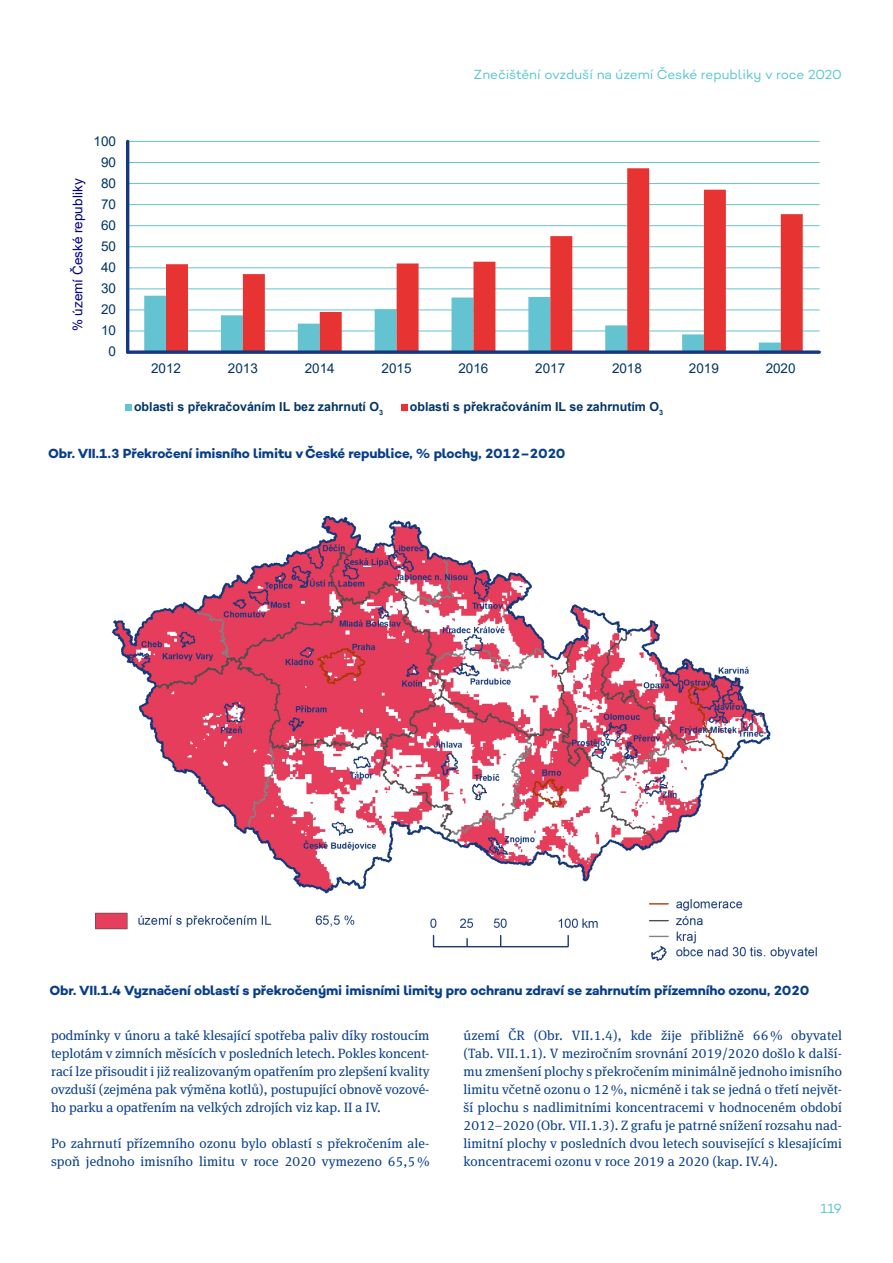
<style>
.page{position:relative;width:893px;height:1263px;background:#fff}
.page>*{position:absolute;margin:0;border:0;box-sizing:border-box;transform-origin:0 0}
._00_Text_1{font:13.5px/18px "Meta Serif Pro";letter-spacing:.01em;color:#083e89;text-align:justify}
._04_Popisek{font:700 13.5px "Campton";letter-spacing:-.01em;color:#083e89}
.t1{font:13.5px "Arial";letter-spacing:.005em;color:#036}
.t2{font:13.5px "Campton";letter-spacing:-.01em;color:#54c5cf}
.t3{font:13.5px "Arial";letter-spacing:.005em;color:#000080}
.t4{font:700 12.45px "Arial";color:#036}
</style>
<div class="page">
<img style="left:95px;top:516px;width:722px;height:445px">
<hr style="left:128px;top:331px;width:691px;height:1px;background:#63c3d1">
<hr style="left:128px;top:310px;width:691px;height:1px;background:#63c3d1">
<hr style="left:128px;top:288px;width:691px;height:1px;background:#63c3d1">
<hr style="left:128px;top:267px;width:691px;height:1px;background:#63c3d1">
<hr style="left:128px;top:246px;width:691px;height:1px;background:#63c3d1">
<hr style="left:128px;top:225px;width:691px;height:1px;background:#63c3d1">
<hr style="left:128px;top:204px;width:691px;height:1px;background:#63c3d1">
<hr style="left:128px;top:183px;width:691px;height:1px;background:#63c3d1">
<hr style="left:128px;top:162px;width:691px;height:1px;background:#63c3d1">
<hr style="left:128px;top:141px;width:691px;height:1px;background:#63c3d1">
<svg style="left:144px;top:296px;width:22px;height:54px"></svg>
<svg style="left:166px;top:168px;width:637px;height:182px"></svg>
<hr style="left:126px;top:141px;width:3px;height:211px;background:#14387f">
<svg style="left:128px;top:350px;width:691px;height:4px;background:#314d8a"></svg>
<div style="left:125px;top:404px;width:7px;height:6px;background:#63c3d1"></div>
<svg style="left:401px;top:404px;width:6px;height:6px"></svg>
<p class="t3" style="left:68px;top:331px;width:154px;rotate:-90deg">% území České republiky</p>
<p class="t1" style="left:94px;top:132px;width:24px">100</p>
<p class="t1" style="left:101px;top:153px;width:17px">90</p>
<p class="t1" style="left:101px;top:174px;width:17px">80</p>
<p class="t1" style="left:101px;top:195px;width:17px">70</p>
<p class="t1" style="left:101px;top:216px;width:17px">60</p>
<p class="t1" style="left:101px;top:237px;width:17px">50</p>
<p class="t1" style="left:101px;top:258px;width:17px">40</p>
<p class="t1" style="left:101px;top:279px;width:17px">30</p>
<p class="t1" style="left:101px;top:300px;width:17px">20</p>
<p class="t1" style="left:101px;top:321px;width:17px">10</p>
<p class="t1" style="left:109px;top:342px;width:9px">0</p>
<p class="t2" style="left:474px;top:66px;width:370px">Znečištění ovzduší na území České republiky v roce 2020</p>
<p class="t1" style="left:151px;top:358px;width:31px">2012</p>
<p class="t1" style="left:228px;top:358px;width:31px">2013</p>
<p class="t1" style="left:305px;top:358px;width:31px">2014</p>
<p class="t1" style="left:382px;top:358px;width:31px">2015</p>
<p class="t1" style="left:458px;top:358px;width:31px">2016</p>
<p class="t1" style="left:535px;top:358px;width:31px">2017</p>
<p class="t1" style="left:612px;top:358px;width:31px">2018</p>
<p class="t1" style="left:689px;top:358px;width:31px">2019</p>
<p class="t1" style="left:766px;top:358px;width:31px">2020</p>
<p class="t4" style="left:134px;top:398px;width:251px">oblasti s překračováním IL bez zahrnutí O<sub>3</sub></p>
<p class="t4" style="left:410px;top:398px;width:255px">oblasti s překračováním IL se zahrnutím O<sub>3</sub></p>
<p class="_04_Popisek" style="left:48px;top:445px;width:519px">Obr. VII.1.3 Překročení imisního limitu vČeské republice, % plochy, 2012–2020</p>
<p class="_04_Popisek" style="left:50px;top:981px;width:761px">Obr. VII.1.4 Vyznačení oblastí s překročenými imisními limity pro ochranu zdraví se zahrnutím přízemního ozonu, 2020</p>
<p class="_00_Text_1" style="left:51px;top:1026px;width:380px">podmínky v únoru a také klesající spotřeba paliv díky rostoucím teplotám v zimních měsících v posledních letech. Pokles koncent&shy;rací lze přisoudit i již realizovaným opatřením pro zlepšení kvality ovzduší (zejména pak výměna kotlů), postupující obnově vozové&shy;ho parku a opatřením na velkých zdrojích viz kap. II a IV.</p>
<p class="_00_Text_1" style="left:51px;top:1134px;width:380px">Po zahrnutí přízemního ozonu bylo oblastí s překročením ale&shy;spoň jednoho imisního limitu v roce 2020 vymezeno 65,5%</p>
<p class="_00_Text_1" style="left:463px;top:1026px;width:380px">území ČR (Obr. VII.1.4), kde žije přibližně 66% obyvatel (Tab. VII.1.1). V meziročním srovnání 2019/2020 došlo k další&shy;mu zmenšení plochy s překročením minimálně jednoho imisního limitu včetně ozonu o 12%, nicméně i tak se jedná o třetí největ&shy;ší plochu s nadlimitními koncentracemi v hodnoceném období 2012–2020 (Obr. VII.1.3). Z grafu je patrné snížení rozsahu nad&shy;limitní plochy v posledních dvou letech související s klesajícími koncentracemi ozonu v roce 2019 a 2020 (kap. IV.4).</p>
<p class="t2" style="left:820px;top:1200px;width:23px">119</p>
</div>
